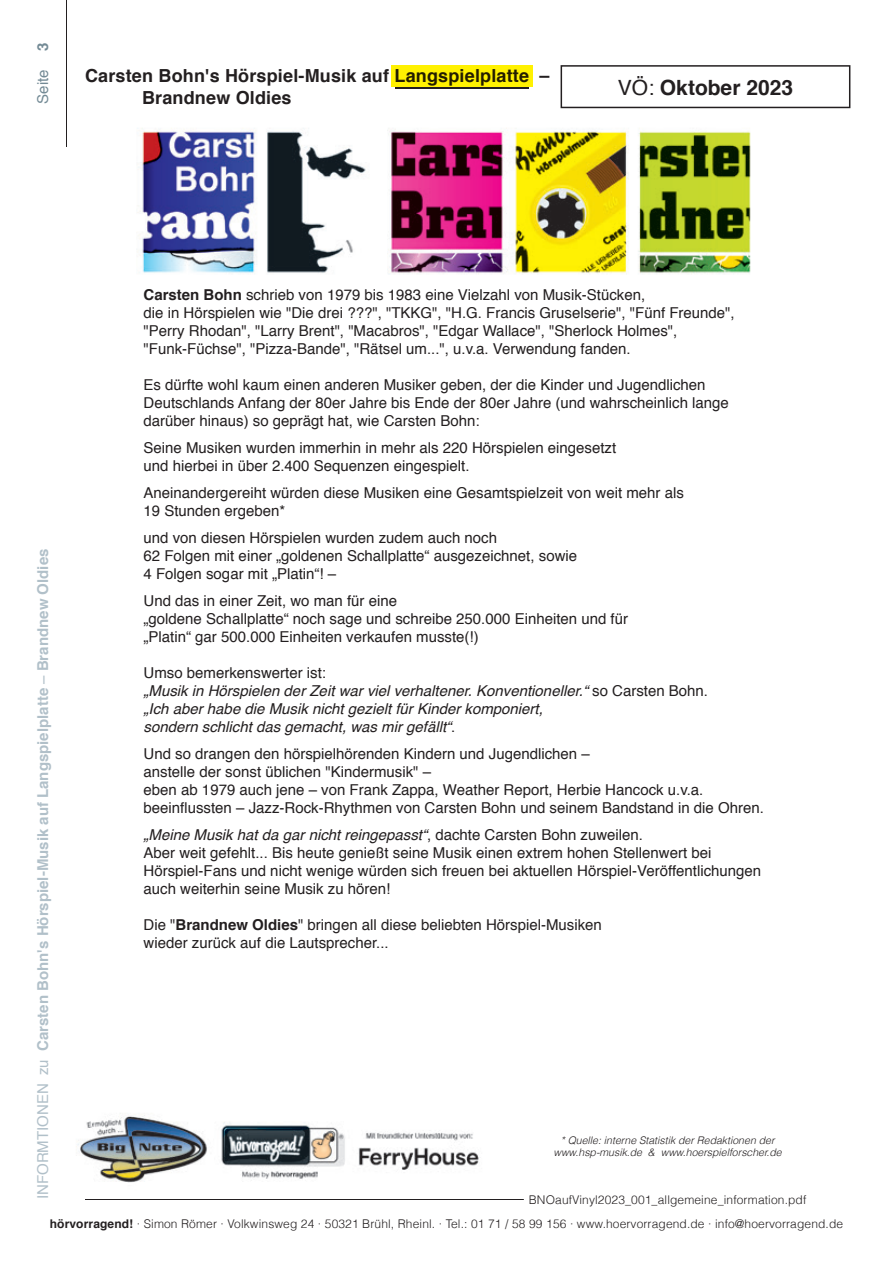
<style>
.page{position:relative;width:893px;height:1263px;background:#fff}
.page>*{position:absolute;margin:0;border:0;box-sizing:border-box;transform-origin:0 0}
.t1{font:700 21px "Helvetica";color:#231f20}
.t2{font:700 18px/21.6px "Helvetica";letter-spacing:.01em;color:#231f20}
.t3{font:15px/18px "Helvetica";color:#231f20}
.t4{font:italic 15px/18px "Helvetica";color:#231f20}
.t5{font:700 15px "Helvetica";color:#b1c0c9}
.t6{font:15px "Helvetica";color:#738a95}
.t7{font:300 12px "Helvetica";letter-spacing:.01em;color:#231f20}
.t8{font:italic 300 10.5px/12.6px "Helvetica";color:#231f20;text-align:center}
.s1{font-weight:700}
.s2{font-weight:400}
.s3{font-style:normal}
.s4{font-style:italic}
</style>
<div class="page">
<img style="left:66px;top:0;width:785px;height:1183px">
<hr style="left:85px;top:1199px;width:723px;height:1px;background:#231f20">
<hr style="left:396px;top:87px;width:133px;height:2px;background:#231f20">
<div style="left:392px;top:65px;width:141px;height:22px;background:#fff101"></div>
<div style="left:561px;top:66px;width:289px;height:41px;background:#fff"></div>
<div style="left:561px;top:65px;width:289px;height:43px;border:2px solid #231f20"></div>
<hr style="left:67px;top:0;width:1px;height:146px;background:#231f20">
<svg style="left:517px;top:1152px;width:305px;height:48px"></svg>
<p class="t6" style="left:31px;top:104px;width:63px;rotate:-90deg">Seite <span class="s1">3</span></p>
<p class="t2" style="left:142px;top:65px;width:409px;text-indent:-57px">Carsten Bohn's Hörspiel-Musik auf Langspielplatte –<br>Brandnew Oldies</p>
<h1 class="t1" style="left:618px;top:70px;width:177px"><span class="s2">VÖ:</span> Oktober 2023</h1>
<p class="t5" style="left:31px;top:1199px;width:652px;rotate:-90deg"><span class="s2">INFORMTIONEN zu</span> Carsten Bohn's Hörspiel-Musik auf Langspielplatte <span class="s2">–</span> Brandnew Oldies</p>
<p class="t3" style="left:144px;top:286px;width:593px"><span class="s1">Carsten Bohn</span> schrieb von 1979 bis 1983 eine Vielzahl von Musik-Stücken,<br>die in Hörspielen wie "Die drei ???", "TKKG", "H.G. Francis Gruselserie", "Fünf Freunde", "Perry Rhodan", "Larry Brent", "Macabros", "Edgar Wallace", "Sherlock Holmes", "Funk-Füchse", "Pizza-Bande", "Rätsel um...", u.v.a. Verwendung fanden.</p>
<p class="t3" style="left:144px;top:376px;width:587px">Es dürfte wohl kaum einen anderen Musiker geben, der die Kinder und Jugendlichen<br>Deutschlands Anfang der 80er Jahre bis Ende der 80er Jahre (und wahrscheinlich lange darüber hinaus) so geprägt hat, wie Carsten Bohn:</p>
<p class="t3" style="left:144px;top:439px;width:474px">Seine Musiken wurden immerhin in mehr als 220 Hörspielen eingesetzt und hierbei in über 2.400 Sequenzen eingespielt.</p>
<p class="t3" style="left:144px;top:484px;width:542px">Aneinandergereiht würden diese Musiken eine Gesamtspielzeit von weit mehr als<br>19 Stunden ergeben*</p>
<p class="t3" style="left:144px;top:529px;width:435px">und von diesen Hörspielen wurden zudem auch noch<br>62 Folgen mit einer „goldenen Schallplatte“ ausgezeichnet, sowie<br>4 Folgen sogar mit „Platin“! –</p>
<p class="t3" style="left:144px;top:592px;width:486px">Und das in einer Zeit, wo man für eine<br>„goldene Schallplatte“ noch sage und schreibe 250.000 Einheiten und für „Platin“ gar 500.000 Einheiten verkaufen musste(!)</p>
<p class="t4" style="left:144px;top:664px;width:566px"><span class="s3">Umso bemerkenswerter ist:<br></span>„Musik in Hörspielen der Zeit war viel verhaltener. Konventioneller.“ <span class="s3">so Carsten Bohn. </span>„Ich aber habe die Musik nicht gezielt für Kinder komponiert,<br>sondern schlicht das gemacht, was mir gefällt“<span class="s3">.</span></p>
<p class="t3" style="left:144px;top:745px;width:622px">Und so drangen den hörspielhörenden Kindern und Jugendlichen –<br>anstelle der sonst üblichen "Kindermusik" –<br>eben ab 1979 auch jene – von Frank Zappa, Weather Report, Herbie Hancock u.v.a. beeinflussten – Jazz-Rock-Rhythmen von Carsten Bohn und seinem Bandstand in die Ohren.</p>
<p class="t3" style="left:144px;top:826px;width:619px"><span class="s4">„Meine Musik hat da gar nicht reingepasst“</span>, dachte Carsten Bohn zuweilen.<br>Aber weit gefehlt... Bis heute genießt seine Musik einen extrem hohen Stellenwert bei Hörspiel-Fans und nicht wenige würden sich freuen bei aktuellen Hörspiel-Veröffentlichungen auch weiterhin seine Musik zu hören!</p>
<p class="t3" style="left:144px;top:916px;width:460px">Die "<span class="s1">Brandnew Oldies</span>" bringen all diese beliebten Hörspiel-Musiken wieder zurück auf die Lautsprecher...</p>
<p class="t8" style="left:553px;top:1134px;width:230px">* Quelle: interne Statistik der Redaktionen der www.hsp-musik.de &amp; www.hoerspielforscher.de</p>
<p class="t7" style="left:529px;top:1189px;width:279px">BNOaufVinyl2023_001_allgemeine_information.pdf</p>
<p class="t7" style="left:50px;top:1214px;width:795px"><span class="s1">hörvorragend!</span> · Simon Römer · Volkwinsweg 24 · 50321 Brühl, Rheinl. · Tel.: 01 71 / 58 99 156 · www.hoervorragend.de · info@hoervorragend.de</p>
</div>
